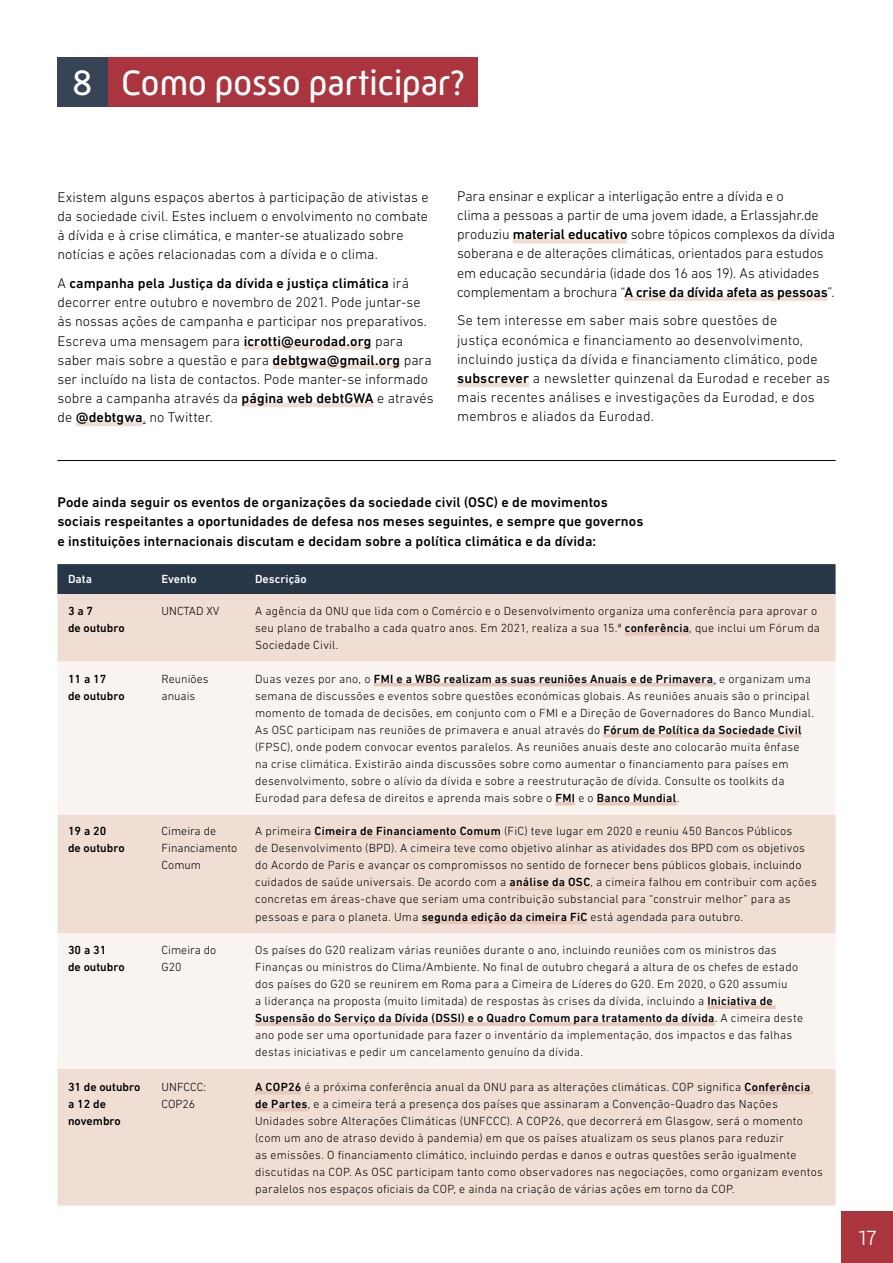
<style>
.page{position:relative;width:893px;height:1263px;background:#fff}
.page>*{position:absolute;margin:0;border:0;box-sizing:border-box;transform-origin:0 0}
.t1{font:36px "Mic 32 New";letter-spacing:-.015em;color:#fff}
.t2{font:300 21px "Mic 32 New";color:#fff}
.t3{font:300 14.25px/19.2px "DIN Next LT Pro";letter-spacing:.005em;color:#000}
.t4{font:500 14.25px/19.2px "DIN Next LT Pro";letter-spacing:.005em;color:#000}
.t5{font:300 12px/17px "DIN Next LT Pro";letter-spacing:.02em;color:#000}
.t6{font:500 12px/17px "DIN Next LT Pro";color:#000}
.t7{font:300 12px/17px "DIN Next LT Pro";color:#000}
.t8{font:500 12px "DIN Next LT Pro";color:#fff}
.s1{font-weight:500}
.s2{color:#15c}
</style>
<div class="page">
<div style="left:244px;top:345px;width:127px;height:5px;background:#f0ded4"></div>
<div style="left:273px;top:364px;width:127px;height:5px;background:#f0ded4"></div>
<hr style="left:242px;top:403px;width:132px;height:4px;background:#f0ded4">
<hr style="left:76px;top:422px;width:67px;height:4px;background:#f0ded4">
<div style="left:57px;top:57px;width:51px;height:50px;background:#364456"></div>
<div style="left:108px;top:57px;width:370px;height:50px;background:#aa353f"></div>
<hr style="left:513px;top:239px;width:114px;height:4px;background:#f0ded4">
<div style="left:624px;top:296px;width:203px;height:5px;background:#f0ded4"></div>
<div style="left:457px;top:382px;width:72px;height:5px;background:#f0ded4"></div>
<div style="left:57px;top:564px;width:779px;height:30px;background:#283748"></div>
<div style="left:57px;top:594px;width:779px;height:611px;background:#f0ded4"></div>
<svg style="left:57px;top:662px;width:779px;height:407px;fill:#faf4f0"></svg>
<hr style="left:625px;top:632px;width:64px;height:4px;background:#e6c9bb">
<hr style="left:374px;top:683px;width:339px;height:3px;background:#e6c9bb">
<hr style="left:603px;top:734px;width:198px;height:3px;background:#e6c9bb">
<hr style="left:555px;top:802px;width:20px;height:3px;background:#e6c9bb">
<hr style="left:597px;top:802px;width:80px;height:3px;background:#e6c9bb">
<hr style="left:314px;top:835px;width:187px;height:4px;background:#e6c9bb">
<hr style="left:509px;top:886px;width:81px;height:4px;background:#e6c9bb">
<hr style="left:422px;top:920px;width:165px;height:4px;background:#e6c9bb">
<hr style="left:707px;top:1005px;width:69px;height:4px;background:#e6c9bb">
<hr style="left:255px;top:1022px;width:460px;height:4px;background:#e6c9bb">
<hr style="left:255px;top:1091px;width:47px;height:3px;background:#e6c9bb">
<hr style="left:745px;top:1091px;width:68px;height:3px;background:#e6c9bb">
<hr style="left:255px;top:1108px;width:53px;height:3px;background:#e6c9bb">
<div style="left:842px;top:1212px;width:51px;height:51px;background:#aa353f"></div>
<hr style="left:57px;top:460px;width:779px;height:1px;background:#000">
<h1 class="t1" style="left:72px;top:62px;width:395px">8 Como posso participar?</h1>
<p class="t3" style="left:57px;top:187px;width:373px">Existem alguns espaços abertos à participação de ativistas e da sociedade civil. Estes incluem o envolvimento no combate à dívida e à crise climática, e manter-se atualizado sobre notícias e ações relacionadas com a dívida e o clima.</p>
<p class="t3" style="left:57px;top:274px;width:378px">A <span class="s1">campanha pela Justiça da dívida e justiça climática</span> irá decorrer entre outubro e novembro de 2021. Pode juntar-se às nossas ações de campanha e participar nos preparativos.<br>Escreva uma mensagem para <span class="s1">icrotti@eurodad.org</span> para saber mais sobre a questão e para <span class="s1">debtgwa@gmail.org</span> para ser incluído na lista de contactos. Pode manter-se informado sobre a campanha através da <span class="s1">página web debtGWA</span> e através de <span class="s1">@debtgwa</span><span class="s2">,</span> no Twitter.</p>
<p class="t3" style="left:457px;top:186px;width:379px">Para ensinar e explicar a interligação entre a dívida e o<br>clima a pessoas a partir de uma jovem idade, a Erlassjahr.de produziu <span class="s1">material educativo</span> sobre tópicos complexos da dívida soberana e de alterações climáticas, orientados para estudos em educação secundária (idade dos 16 aos 19). As atividades complementam a brochura “<span class="s1">A crise da dívida afeta as pessoas</span>”.</p>
<p class="t3" style="left:457px;top:311px;width:374px">Se tem interesse em saber mais sobre questões de<br>justiça económica e financiamento ao desenvolvimento, incluindo justiça da dívida e financiamento climático, pode <span class="s1">subscrever</span> a newsletter quinzenal da Eurodad e receber as mais recentes análises e investigações da Eurodad, e dos membros e aliados da Eurodad.</p>
<p class="t4" style="left:57px;top:493px;width:587px">Pode ainda seguir os eventos de organizações da sociedade civil (OSC) e de movimentos sociais respeitantes a oportunidades de defesa nos meses seguintes, e sempre que governos e instituições internacionais discutam e decidam sobre a política climática e da dívida:</p>
<p class="t8" style="left:68px;top:572px;width:25px">Data</p>
<p class="t8" style="left:162px;top:572px;width:37px">Evento</p>
<p class="t8" style="left:255px;top:572px;width:53px">Descrição</p>
<p class="t6" style="left:68px;top:602px;width:58px">3 a 7<br>de outubro</p>
<p class="t7" style="left:162px;top:602px;width:60px">UNCTAD XV</p>
<p class="t5" style="left:255px;top:602px;width:566px">A agência da ONU que lida com o Comércio e o Desenvolvimento organiza uma conferência para aprovar o seu plano de trabalho a cada quatro anos. Em 2021, realiza a sua 15.ª <span class="s1">conferência</span>, que inclui um Fórum da<br>Sociedade Civil.</p>
<p class="t6" style="left:68px;top:670px;width:58px">11 a 17<br>de outubro</p>
<p class="t7" style="left:162px;top:670px;width:48px">Reuniões anuais</p>
<p class="t5" style="left:255px;top:670px;width:560px">Duas vezes por ano, o <span class="s1">FMI e a WBG realizam as suas reuniões Anuais e de Primavera</span><span class="s2">,</span> e organizam uma semana de discussões e eventos sobre questões económicas globais. As reuniões anuais são o principal momento de tomada de decisões, em conjunto com o FMI e a Direção de Governadores do Banco Mundial.<br>As OSC participam nas reuniões de primavera e anual através do <span class="s1">Fórum de Política da Sociedade Civil </span>(FPSC), onde podem convocar eventos paralelos. As reuniões anuais deste ano colocarão muita ênfase na crise climática. Existirão ainda discussões sobre como aumentar o financiamento para países em desenvolvimento, sobre o alívio da dívida e sobre a reestruturação de dívida. Consulte os toolkits da Eurodad para defesa de direitos e aprenda mais sobre o <span class="s1">FMI</span> e o <span class="s1">Banco Mundial</span>.</p>
<p class="t6" style="left:68px;top:823px;width:58px">19 a 20<br>de outubro</p>
<p class="t7" style="left:162px;top:823px;width:77px">Cimeira de<br>Financiamento<br>Comum</p>
<p class="t5" style="left:255px;top:823px;width:563px">A primeira <span class="s1">Cimeira de Financiamento Comum</span> (FiC) teve lugar em 2020 e reuniu 450 Bancos Públicos<br>de Desenvolvimento (BPD). A cimeira teve como objetivo alinhar as atividades dos BPD com os objetivos do Acordo de Paris e avançar os compromissos no sentido de fornecer bens públicos globais, incluindo cuidados de saúde universais. De acordo com a <span class="s1">análise da OSC</span>, a cimeira falhou em contribuir com ações concretas em áreas-chave que seriam uma contribuição substancial para “construir melhor” para as pessoas e para o planeta. Uma <span class="s1">segunda edição da cimeira FiC</span> está agendada para outubro.</p>
<p class="t6" style="left:68px;top:941px;width:58px">30 a 31<br>de outubro</p>
<p class="t7" style="left:162px;top:941px;width:56px">Cimeira do<br>G20</p>
<p class="t5" style="left:255px;top:941px;width:549px">Os países do G20 realizam várias reuniões durante o ano, incluindo reuniões com os ministros das Finanças ou ministros do Clima/Ambiente. No final de outubro chegará a altura de os chefes de estado dos países do G20 se reunirem em Roma para a Cimeira de Líderes do G20. Em 2020, o G20 assumiu<br>a liderança na proposta (muito limitada) de respostas às crises da dívida, incluindo a <span class="s1">Iniciativa de Suspensão do Serviço da Dívida (DSSI) e o Quadro Comum para tratamento da dívida</span>. A cimeira deste ano pode ser uma oportunidade para fazer o inventário da implementação, dos impactos e das falhas destas iniciativas e pedir um cancelamento genuíno da dívida.</p>
<p class="t6" style="left:68px;top:1078px;width:74px">31 de outubro a 12 de novembro</p>
<p class="t7" style="left:162px;top:1078px;width:46px">UNFCCC:<br>COP26</p>
<p class="t5" style="left:255px;top:1078px;width:569px"><span class="s1">A COP26</span> é a próxima conferência anual da ONU para as alterações climáticas. COP significa <span class="s1">Conferência de Partes</span>, e a cimeira terá a presença dos países que assinaram a Convenção-Quadro das Nações Unidades sobre Alterações Climáticas (UNFCCC). A COP26, que decorrerá em Glasgow, será o momento (com um ano de atraso devido à pandemia) em que os países atualizam os seus planos para reduzir<br>as emissões. O financiamento climático, incluindo perdas e danos e outras questões serão igualmente discutidas na COP. As OSC participam tanto como observadores nas negociações, como organizam eventos paralelos nos espaços oficiais da COP, e ainda na criação de várias ações em torno da COP.</p>
<h2 class="t2" style="left:859px;top:1225px;width:19px">17</h2>
</div>
